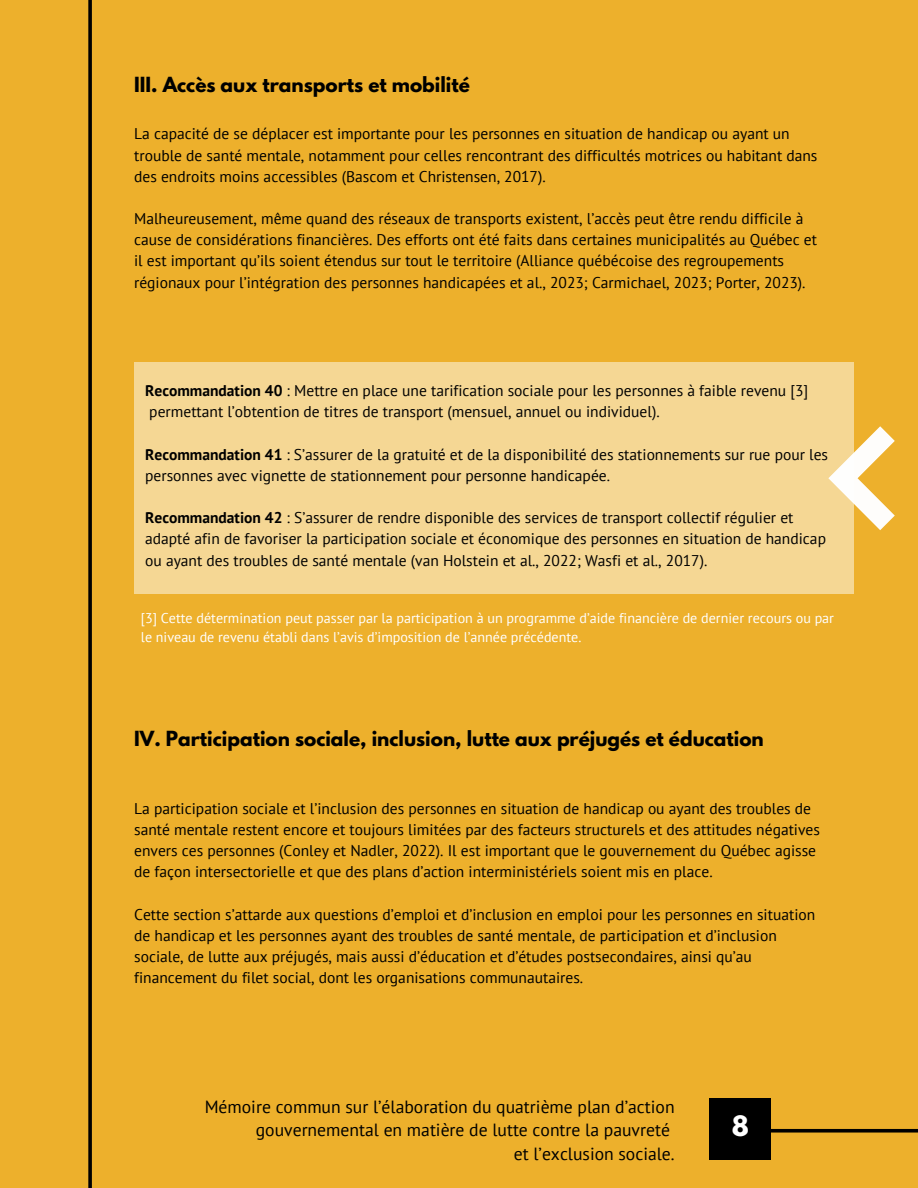
<style>
.page{position:relative;width:918px;height:1188px;background:#edb02c}
.page>*{position:absolute;margin:0;border:0;box-sizing:border-box;transform-origin:0 0}
.t1{font:700 24.9px "League Spartan";color:#fff}
.t2{font:700 18.45px "League Spartan";color:#000}
.t3{font:17.55px/23.7px "PT Sans";color:#000;text-align:right}
.t4{font:15.45px/21.1px "PT Sans";color:#000}
.t5{font:14.1px/19.2px "PT Sans";color:#fff}
.s1{font-weight:700}
</style>
<div class="page">
<svg style="left:88px;top:0;width:4px;height:1188px;background:#181204"></svg>
<svg style="left:771px;top:1128px;width:147px;height:5px"></svg>
<div style="left:709px;top:1098px;width:62px;height:62px;background:#000"></div>
<div style="left:134px;top:362px;width:720px;height:232px;background:#f5d794"></div>
<svg style="left:828px;top:426px;width:67px;height:104px"></svg>
<p class="t2" style="left:134px;top:75px;width:337px">III. Accès aux transports et mobilité</p>
<p class="t4" style="left:134px;top:123px;width:685px">La capacité de se déplacer est importante pour les personnes en situation de handicap ou ayant un trouble de santé mentale, notamment pour celles rencontrant des difficultés motrices ou habitant dans des endroits moins accessibles (Bascom et Christensen, 2017).</p>
<p class="t4" style="left:134px;top:208px;width:684px">Malheureusement, même quand des réseaux de transports existent, l’accès peut être rendu difficile à cause de considérations financières. Des efforts ont été faits dans certaines municipalités au Québec et il est important qu’ils soient étendus sur tout le territoire (Alliance québécoise des regroupements régionaux pour l’intégration des personnes handicapées et al., 2023; Carmichael, 2023; Porter, 2023).</p>
<p class="t4" style="left:145px;top:380px;width:665px"><span class="s1">Recommandation 40</span> : Mettre en place une tarification sociale pour les personnes à faible revenu [3] permettant l’obtention de titres de transport (mensuel, annuel ou individuel).</p>
<p class="t4" style="left:145px;top:443px;width:684px"><span class="s1">Recommandation 41</span> : S’assurer de la gratuité et de la disponibilité des stationnements sur rue pour les personnes avec vignette de stationnement pour personne handicapée.</p>
<p class="t4" style="left:145px;top:507px;width:682px"><span class="s1">Recommandation 42</span> : S’assurer de rendre disponible des services de transport collectif régulier et adapté afin de favoriser la participation sociale et économique des personnes en situation de handicap ou ayant des troubles de santé mentale (van Holstein et al., 2022; Wasfi et al., 2017).</p>
<p class="t5" style="left:141px;top:608px;width:695px">[3] Cette détermination peut passer par la participation à un programme d’aide financière de dernier recours ou par le niveau de revenu établi dans l’avis d’imposition de l’année précédente.</p>
<p class="t2" style="left:134px;top:730px;width:631px">IV. Participation sociale, inclusion, lutte aux préjugés et éducation</p>
<p class="t4" style="left:134px;top:798px;width:687px">La participation sociale et l’inclusion des personnes en situation de handicap ou ayant des troubles de santé mentale restent encore et toujours limitées par des facteurs structurels et des attitudes négatives envers ces personnes (Conley et Nadler, 2022). Il est important que le gouvernement du Québec agisse de façon intersectorielle et que des plans d’action interministériels soient mis en place.</p>
<p class="t4" style="left:134px;top:903px;width:683px">Cette section s’attarde aux questions d’emploi et d’inclusion en emploi pour les personnes en situation de handicap et les personnes ayant des troubles de santé mentale, de participation et d’inclusion sociale, de lutte aux préjugés, mais aussi d’éducation et d’études postsecondaires, ainsi qu’au financement du filet social, dont les organisations communautaires.</p>
<p class="t3" style="left:205px;top:1094px;width:471px">Mémoire commun sur l’élaboration du quatrième plan d’action gouvernemental en matière de lutte contre la pauvreté</p>
<p class="t3" style="left:514px;top:1142px;width:162px">et l’exclusion sociale.</p>
<p class="t1" style="left:732px;top:1114px;width:19px">8</p>
</div>
